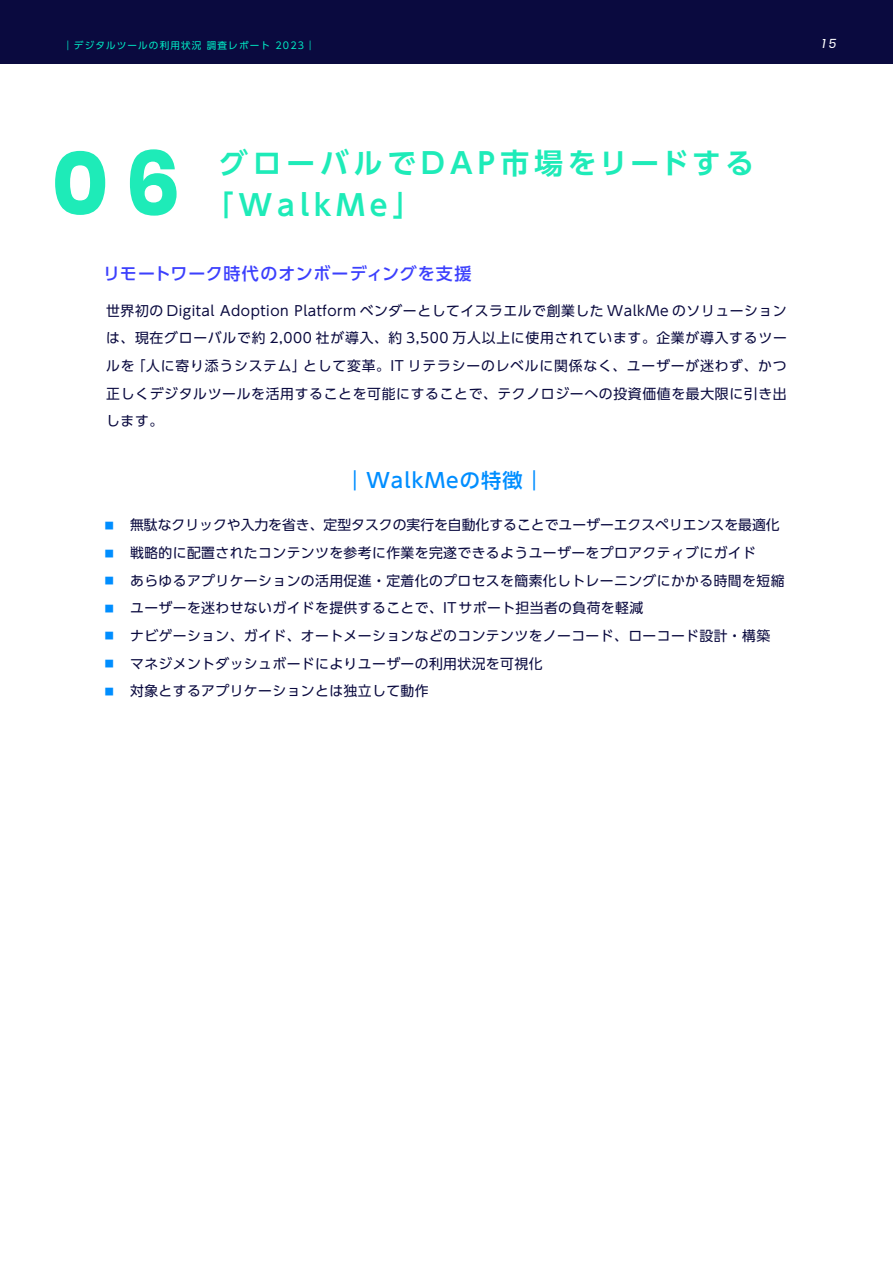
<style>
.page{position:relative;width:893px;height:1263px;background:#fff}
.page>*{position:absolute;margin:0;border:0;box-sizing:border-box;transform-origin:0 0}
.t1{font:700 89.1px "Poppins";color:#1eebb8}
.t2{font:700 28.65px "UD Shin Go Pro De";letter-spacing:.175em;color:#1eebb8}
.t3{font:500 20.25px "UD Shin Go Pro";letter-spacing:.06em;color:#008eff}
.t4{font:500 16.95px "UD Shin Go Pro";letter-spacing:.045em;color:#3c40fd}
.t5{font:13.8px/27.6px "UD Shin Go Pro";letter-spacing:.03em;color:#0a0a3f;text-align:justify}
.t6{font:italic 12.75px "Poppins";color:#fff}
.t7{font:9.6px "UD Shin Go Pro";letter-spacing:.12em;color:#00ecc5}
.t8{font:700 9px "UD Shin Go Pro De";color:#008eff}
</style>
<div class="page">
<div style="left:0;top:0;width:893px;height:64px;background:#0a0a3f"></div>
<p class="t7" style="left:63px;top:37px;width:253px">｜デジタルツールの利用状況 調査レポート 2023｜</p>
<p class="t6" style="left:822px;top:36px;width:16px">15</p>
<h1 class="t1" style="left:51px;top:132px;width:131px">06</h1>
<h2 class="t2" style="left:219px;top:139px;width:536px">グローバルでDAP市場をリードする</h2>
<h2 class="t2" style="left:205px;top:182px;width:218px">「WalkMe」</h2>
<p class="t4" style="left:103px;top:260px;width:370px">リモートワーク時代のオンボーディングを支援</p>
<p class="t5" style="left:106px;top:296px;width:682px">世界初の Digital Adoption Platform ベンダーとしてイスラエルで創業した WalkMe のソリューションは、現在グローバルで約 2,000 社が導入、約 3,500 万人以上に使用されています。企業が導入するツールを「人に寄り添うシステム」として変革。IT リテラシーのレベルに関係なく、ユーザーが迷わず、かつ正しくデジタルツールを活用することを可能にすることで、テクノロジーへの投資価値を最大限に引き出します。</p>
<p class="t8" style="left:105px;top:518px;width:10px">■</p>
<p class="t8" style="left:105px;top:546px;width:10px">■</p>
<p class="t8" style="left:105px;top:573px;width:10px">■</p>
<p class="t8" style="left:105px;top:601px;width:10px">■</p>
<p class="t8" style="left:105px;top:629px;width:10px">■</p>
<p class="t8" style="left:105px;top:656px;width:10px">■</p>
<p class="t8" style="left:105px;top:684px;width:10px">■</p>
<h3 class="t3" style="left:345px;top:464px;width:201px">｜WalkMeの特徴｜</h3>
<p class="t5" style="left:130px;top:511px;width:656px;text-align:left">無駄なクリックや入力を省き、定型タスクの実行を自動化することでユーザーエクスペリエンスを最適化戦略的に配置されたコンテンツを参考に作業を完遂できるようユーザーをプロアクティブにガイド<br>あらゆるアプリケーションの活用促進・定着化のプロセスを簡素化しトレーニングにかかる時間を短縮ユーザーを迷わせないガイドを提供することで、ITサポート担当者の負荷を軽減<br>ナビゲーション、ガイド、オートメーションなどのコンテンツをノーコード、ローコード設計・構築マネジメントダッシュボードによりユーザーの利用状況を可視化<br>対象とするアプリケーションとは独立して動作</p>
</div>
